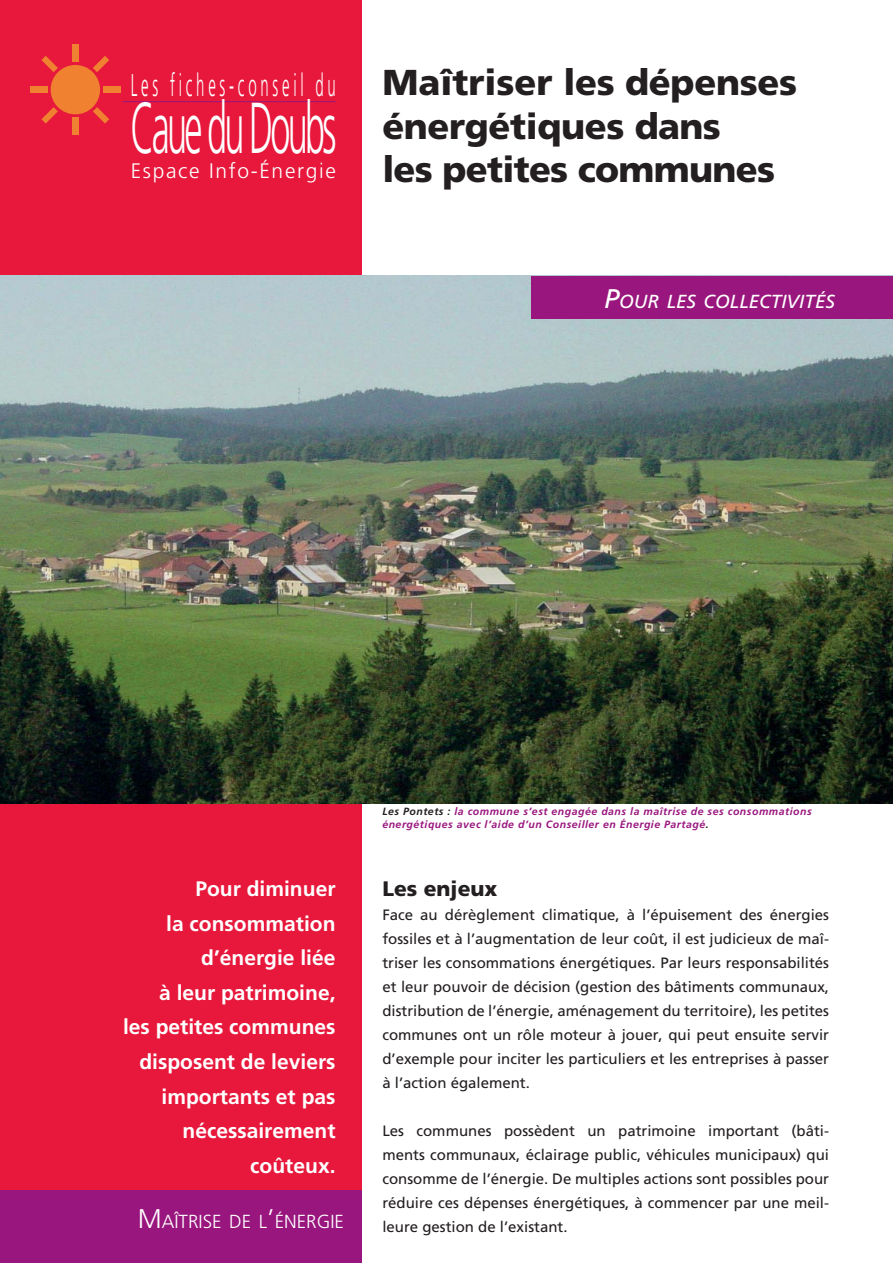
<style>
.page{position:relative;width:893px;height:1263px;background:#fff}
.page>*{position:absolute;margin:0;border:0;box-sizing:border-box;transform-origin:0 0}
.t1{font:300 72px "Frutiger";letter-spacing:-.075em;color:#fff;scale:.5 1}
.t2{font:900 36px/43.2px "Frutiger";letter-spacing:-.01em;color:#231f20}
.t3{font:300 31.5px "Frutiger";letter-spacing:.25em;color:#fff;scale:.48 1}
.t4{font:700 21px/34.7px "Frutiger";color:#fff;text-align:right}
.t5{font:300 21px "Frutiger";letter-spacing:.08em;color:#fff}
.t6{font:900 21px "Frutiger";color:#231f20}
.t7{font:italic 18.9px "Frutiger";color:#fff}
.t8{font:300 18.9px "Frutiger";color:#fff}
.t9{font:15px/24px "Frutiger";color:#231f20;text-align:justify}
.t10{font:italic 700 10.5px/12.6px "Frutiger";letter-spacing:.05em;color:#99167e}
.s1{font-size:27px}
.s2{color:#231f20}
</style>
<div class="page">
<div style="left:0;top:0;width:361px;height:1263px;background:#e7183b"></div>
<hr style="left:123px;top:101px;width:212px;height:1px;background:#99167e">
<img style="left:0;top:276px;width:892px;height:527px">
<div style="left:0;top:1190px;width:361px;height:73px;background:#99167e"></div>
<div style="left:72px;top:45px;width:6px;height:17px;background:#ef8131"></div>
<div style="left:30px;top:87px;width:18px;height:6px;background:#ef8131"></div>
<div style="left:72px;top:117px;width:6px;height:18px;background:#ef8131"></div>
<div style="left:103px;top:87px;width:17px;height:6px;background:#ef8131"></div>
<svg style="left:41px;top:56px;width:68px;height:68px"></svg>
<div style="left:531px;top:276px;width:361px;height:42px;background:#99167e"></div>
<h3 class="t3" style="left:131px;top:72px;width:429px">Les fiches-conseil du</h3>
<h1 class="t1" style="left:130px;top:99px;width:413px">Caue du Doubs</h1>
<h3 class="t5" style="left:131px;top:162px;width:207px">Espace Info-Énergie</h3>
<h2 class="t2" style="left:382px;top:64px;width:416px">Maîtriser les dépenses énergétiques dans<br>les petites communes</h2>
<p class="t7" style="left:625px;top:290px;width:211px"><span class="s1">P</span>OURLESLESCOLLECTIVITÉS</p>
<p class="t7" style="left:604px;top:290px;width:56px"><span class="s1">P</span>OUR</p>
<p class="t7" style="left:724px;top:290px;width:133px">COLLECTIVITÉS</p>
<h3 class="t4" style="left:123px;top:873px;width:214px">Pour diminuer<br>la consommation d’énergie liée<br>à leur patrimoine,<br>les petites communes disposent de leviers importants et pas nécessairement coûteux.</h3>
<p class="t8" style="left:138px;top:1215px;width:208px"><span class="s1">M</span>AÎTRISE DE L<span class="s1">’</span>ÉNERGIE</p>
<p class="t10" style="left:382px;top:806px;width:431px"><span class="s2">Les Pontets :</span> la commune s’est engagée dans la maîtrise de ses consommations énergétiques avec l’aide d’un Conseiller en Énergie Partagé<span class="s2">.</span></p>
<h3 class="t6" style="left:382px;top:880px;width:116px">Les enjeux</h3>
<p class="t9" style="left:382px;top:904px;width:448px">Face au dérèglement climatique, à l’épuisement des énergies fossiles et à l’augmentation de leur coût, il est judicieux de maî&shy;triser les consommations énergétiques. Par leurs responsabilités et leur pouvoir de décision (gestion des bâtiments communaux, distribution de l’énergie, aménagement du territoire), les petites communes ont un rôle moteur à jouer, qui peut ensuite servir d’exemple pour inciter les particuliers et les entreprises à passer à l’action également.</p>
<p class="t9" style="left:382px;top:1120px;width:448px">Les communes possèdent un patrimoine important (bâti&shy;ments communaux, éclairage public, véhicules municipaux) qui consomme de l’énergie. De multiples actions sont possibles pour réduire ces dépenses énergétiques, à commencer par une meil&shy;leure gestion de l’existant.</p>
</div>
